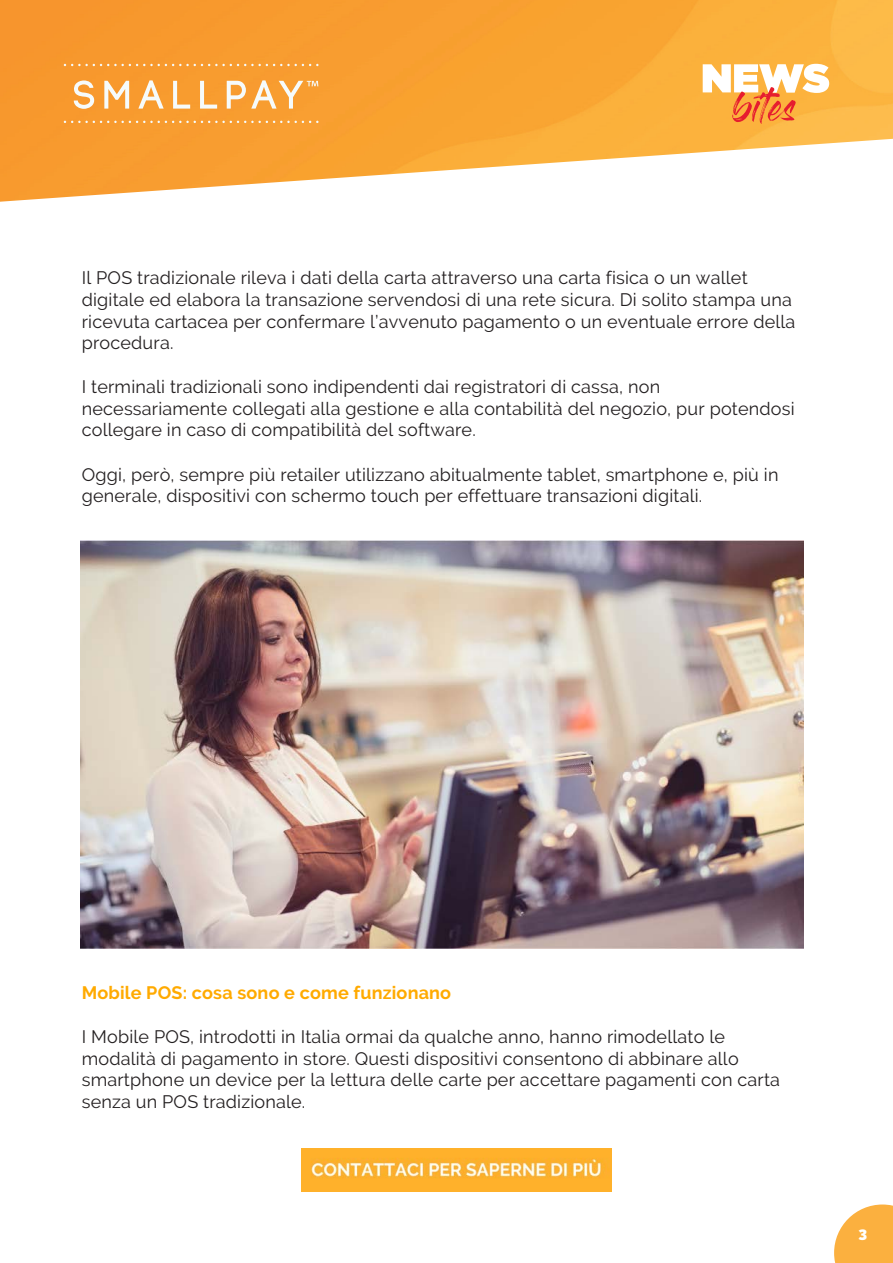
<style>
.page{position:relative;width:893px;height:1263px;background:#fff}
.page>*{position:absolute;margin:0;border:0;box-sizing:border-box;transform-origin:0 0}
.t1{font:18px/21.6px "Raleway";letter-spacing:.01em;color:#231f20}
.t2{font:700 18px "Raleway";letter-spacing:.01em;color:#fa0}
.t3{font:900 15px "Raleway";color:#fff}
</style>
<div class="page">
<img style="left:0;top:0;width:893px;height:202px">
<svg style="left:74px;top:80px;width:20px;height:29px"></svg>
<svg style="left:104px;top:81px;width:25px;height:28px"></svg>
<svg style="left:138px;top:80px;width:26px;height:29px"></svg>
<svg style="left:173px;top:81px;width:17px;height:28px"></svg>
<svg style="left:200px;top:81px;width:17px;height:28px"></svg>
<svg style="left:64px;top:64px;width:255px;height:2px"></svg>
<svg style="left:64px;top:121px;width:255px;height:2px"></svg>
<svg style="left:227px;top:80px;width:91px;height:29px"></svg>
<svg style="left:834px;top:1204px;width:59px;height:59px;background:#fbbc5d"></svg>
<svg style="left:703px;top:64px;width:126px;height:60px"></svg>
<img style="left:301px;top:1148px;width:311px;height:44px">
<img style="left:80px;top:541px;width:723px;height:408px">
<p class="t1" style="left:82px;top:267px;width:715px">Il POS tradizionale rileva i dati della carta attraverso una carta fisica o un wallet digitale ed elabora la transazione servendosi di una rete sicura. Di solito stampa una ricevuta cartacea per confermare l’avvenuto pagamento o un eventuale errore della procedura.</p>
<p class="t1" style="left:82px;top:376px;width:714px">I terminali tradizionali sono indipendenti dai registratori di cassa, non necessariamente collegati alla gestione e alla contabilità del negozio, pur potendosi collegare in caso di compatibilità del software.</p>
<p class="t1" style="left:82px;top:463px;width:698px">Oggi, però, sempre più retailer utilizzano abitualmente tablet, smartphone e, più in generale, dispositivi con schermo touch per effettuare transazioni digitali.</p>
<p class="t2" style="left:82px;top:982px;width:371px">Mobile POS: cosa sono e come funzionano</p>
<p class="t1" style="left:82px;top:1026px;width:700px">I Mobile POS, introdotti in Italia ormai da qualche anno, hanno rimodellato le modalità di pagamento in store. Questi dispositivi consentono di abbinare allo smartphone un device per la lettura delle carte per accettare pagamenti con carta senza un POS tradizionale.</p>
<p class="t3" style="left:858px;top:1220px;width:10px">3</p>
</div>
